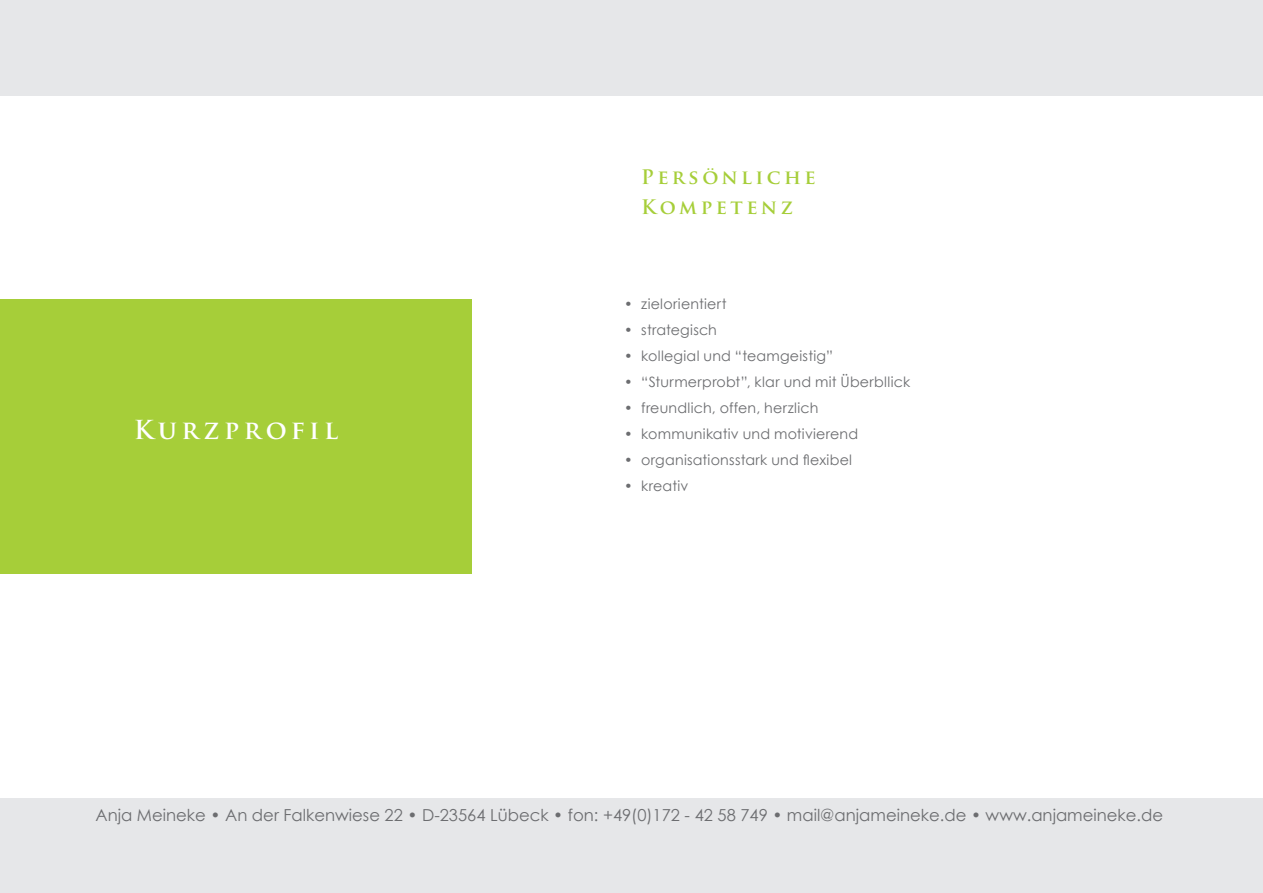
<style>
.page{position:relative;width:1263px;height:893px;background:#e6e7e9}
.page>*{position:absolute;margin:0;border:0;box-sizing:border-box;transform-origin:0 0}
.t1{font:700 25.5px "Trajan Pro";letter-spacing:.18em;color:#fff}
.t2{font:700 19.5px/30px "Trajan Pro";letter-spacing:.18em;color:#a6ce39}
.t3{font:16.5px "Century Gothic";color:#6c6d70}
.t4{font:14.25px "Century Gothic";letter-spacing:.015em;color:#6c6d70}
</style>
<div class="page">
<div style="left:0;top:96px;width:1263px;height:701px;background:#fff"></div>
<div style="left:0;top:300px;width:471px;height:274px;background:#a6ce39"></div>
<h1 class="t1" style="left:134px;top:413px;width:206px">Kurzprofil</h1>
<h2 class="t2" style="left:641px;top:162px;width:176px">Persönliche<br>Kompetenz</h2>
<p class="t4" style="left:624px;top:296px;width:104px">• zielorientiert</p>
<p class="t4" style="left:624px;top:321px;width:94px">• strategisch</p>
<p class="t4" style="left:624px;top:347px;width:210px">• kollegial und “teamgeistig”</p>
<p class="t4" style="left:624px;top:373px;width:288px">• “Sturmerprobt”, klar und mit Überbllick</p>
<p class="t4" style="left:624px;top:399px;width:196px">• freundlich, offen, herzlich</p>
<p class="t4" style="left:624px;top:425px;width:235px">• kommunikativ und motivierend</p>
<p class="t4" style="left:624px;top:451px;width:229px">• organisationsstark und flexibel</p>
<p class="t4" style="left:624px;top:477px;width:66px">• kreativ</p>
<p class="t3" style="left:96px;top:805px;width:1069px">Anja Meineke • An der Falkenwiese 22 • D-23564 Lübeck • fon: +49(0)172 - 42 58 749 • mail@anjameineke.de • www.anjameineke.de</p>
</div>
